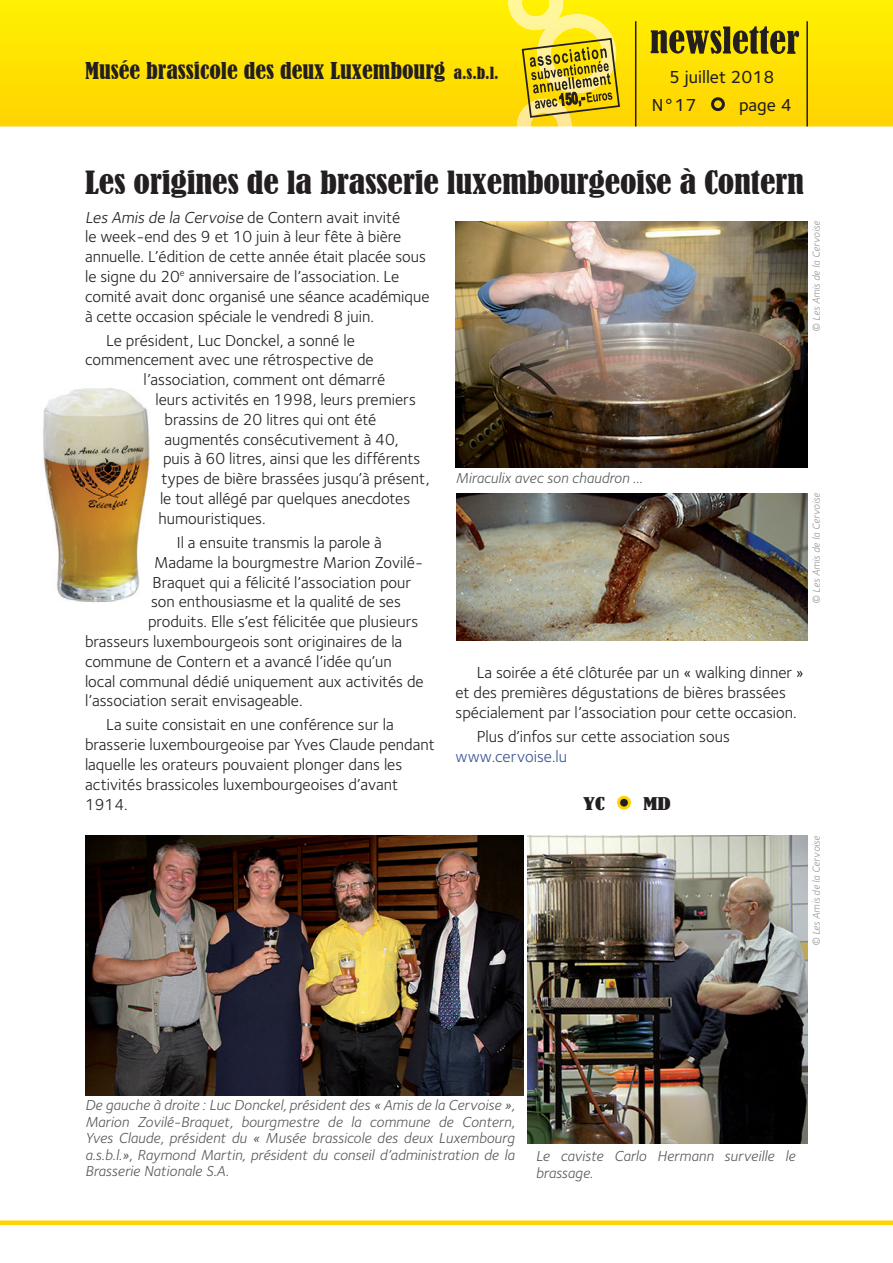
<style>
.page{position:relative;width:893px;height:1263px;background:#fff}
.page>*{position:absolute;margin:0;border:0;box-sizing:border-box;transform-origin:0 0}
.t1{font:condensed 30px "Bernard";letter-spacing:-.005em;color:#231f20;scale:1.15 1}
.t2{font:condensed 21.75px "Bernard";color:#231f20;scale:1.1 1}
.t3{font:18px/28.5px "Foundry Sterling Medium CE";color:#231f20}
.t4{font:16.5px/19.8px "Foundry Sterling Book CE";color:#231f20}
.t5{font:16.5px "Foundry Sterling Book CE";color:#385393}
.t6{font:condensed 16.5px "Bernard";color:#231f20;scale:1.5 1}
.t7{font:15px/16.5px "Foundry Sterling Book Italic CE";color:#57585a;text-align:justify}
.t8{font:10.5px "Foundry Sterling Book Italic CE";letter-spacing:-.005em;color:#939598}
.s1{font-size:15.75px}
.s2{font-style:italic}
</style>
<div class="page">
<svg style="left:0;top:0;width:893px;height:126px;background:#fee201"></svg>
<svg style="left:651px;top:26px;width:148px;height:28px;background:#8e8110"></svg>
<div style="left:712px;top:99px;width:11px;height:11px;background:#fed304;border-radius:50%"></div>
<div style="left:711px;top:97px;width:14px;height:14px;border:3px solid #231f20;border-radius:50%"></div>
<div style="left:0;top:1220px;width:893px;height:5px;background:#fed304"></div>
<hr style="left:635px;top:21px;width:1px;height:105px;background:#231f20">
<hr style="left:806px;top:21px;width:2px;height:105px;background:#231f20">
<svg style="left:453px;top:66px;width:46px;height:14px"></svg>
<svg style="left:508px;top:0;width:113px;height:126px;background:#e0cb30"></svg>
<div style="left:619px;top:797px;width:10px;height:11px;background:#231f20;border-radius:50%"></div>
<div style="left:617px;top:796px;width:14px;height:14px;border:3px solid #fed304;border-radius:50%"></div>
<img style="left:85px;top:836px;width:438px;height:259px">
<img style="left:43px;top:388px;width:107px;height:214px">
<img style="left:527px;top:836px;width:281px;height:308px">
<img style="left:455px;top:221px;width:353px;height:247px">
<img style="left:456px;top:493px;width:351px;height:147px">
<h2 class="t2" style="left:85px;top:58px;width:378px">Musée brassicole des deux Luxembourg <span class="s1">a.s.b.l.</span></h2>
<p class="t3" style="left:652px;top:63px;width:124px;text-indent:17px">5 juillet 2018<br>N°17</p>
<p class="t3" style="left:739px;top:91px;width:54px">page 4</p>
<h1 class="t1" style="left:85px;top:165px;width:627px">Les origines de la brasserie luxembourgeoise à Contern</h1>
<p class="t4" style="left:85px;top:207px;width:346px"><span class="s2">Les Amis de la Cervoise</span> de Contern avait invité<br>le week-end des 9 et 10 juin à leur fête à bière annuelle. L’édition de cette année était placée sous le signe du 20<sup>e</sup> anniversaire de l’association. Le comité avait donc organisé une séance académique à cette occasion spéciale le vendredi 8 juin.</p>
<p class="t4" style="left:106px;top:330px;width:250px">Le président, Luc Donckel, a sonné le</p>
<p class="t4" style="left:85px;top:350px;width:290px">commencement avec une rétrospective de</p>
<p class="t4" style="left:144px;top:370px;width:243px">l’association, comment ont démarré</p>
<p class="t4" style="left:156px;top:390px;width:262px">leurs activités en 1998, leurs premiers</p>
<p class="t4" style="left:165px;top:410px;width:213px">brassins de 20 litres qui ont été</p>
<p class="t4" style="left:165px;top:429px;width:236px">augmentés consécutivement à 40,</p>
<p class="t4" style="left:163px;top:449px;width:259px">puis à 60 litres, ainsi que les différents</p>
<p class="t4" style="left:162px;top:469px;width:270px">types de bière brassées jusqu’à présent,</p>
<p class="t4" style="left:160px;top:489px;width:252px">le tout allégé par quelques anecdotes</p>
<p class="t4" style="left:159px;top:509px;width:109px">humouristiques.</p>
<p class="t4" style="left:177px;top:533px;width:207px">Il a ensuite transmis la parole à</p>
<p class="t4" style="left:154px;top:552px;width:271px">Madame la bourgmestre Marion Zovilé-</p>
<p class="t4" style="left:153px;top:572px;width:260px">Braquet qui a félicité l’association pour</p>
<p class="t4" style="left:151px;top:592px;width:251px">son enthousiasme et la qualité de ses</p>
<p class="t4" style="left:148px;top:612px;width:272px">produits. Elle s’est félicitée que plusieurs</p>
<p class="t4" style="left:85px;top:632px;width:319px">brasseurs luxembourgeois sont originaires de la</p>
<p class="t4" style="left:85px;top:651px;width:308px">commune de Contern et a avancé l’idée qu’un</p>
<p class="t4" style="left:85px;top:671px;width:340px">local communal dédié uniquement aux activités de</p>
<p class="t4" style="left:85px;top:691px;width:219px">l’association serait envisageable.</p>
<p class="t4" style="left:85px;top:715px;width:351px;text-indent:21px">La suite consistait en une conférence sur la brasserie luxembourgeoise par Yves Claude pendant laquelle les orateurs pouvaient plonger dans les activités brassicoles luxembourgeoises d’avant 1914.</p>
<p class="t7" style="left:455px;top:470px;width:189px">Miraculix avec son chaudron ...</p>
<p class="t4" style="left:455px;top:663px;width:350px;text-indent:21px">La soirée a été clôturée par un « walking dinner » et des premières dégustations de bières brassées spécialement par l’association pour cette occasion.</p>
<p class="t4" style="left:477px;top:726px;width:255px">Plus d’infos sur cette association sous</p>
<p class="t5" style="left:455px;top:746px;width:113px">www.cervoise.lu</p>
<p class="t6" style="left:583px;top:794px;width:16px">YC</p>
<p class="t6" style="left:643px;top:794px;width:20px">MD</p>
<p class="t8" style="left:810px;top:332px;width:112px;rotate:-90deg">© Les Amis de la Cervoise</p>
<p class="t8" style="left:810px;top:604px;width:112px;rotate:-90deg">© Les Amis de la Cervoise</p>
<p class="t8" style="left:810px;top:946px;width:112px;rotate:-90deg">© Les Amis de la Cervoise</p>
<p class="t7" style="left:85px;top:1097px;width:431px">De gauche à droite : Luc Donckel, président des « Amis de la Cervoise », Marion Zovilé-Braquet, bourgmestre de la commune de Contern, Yves Claude, président du « Musée brassicole des deux Luxembourg a.s.b.l.», Raymond Martin, président du conseil d’administration de la Brasserie Nationale S.A.</p>
<p class="t7" style="left:536px;top:1148px;width:261px">Le caviste Carlo Hermann surveille le brassage.</p>
</div>
